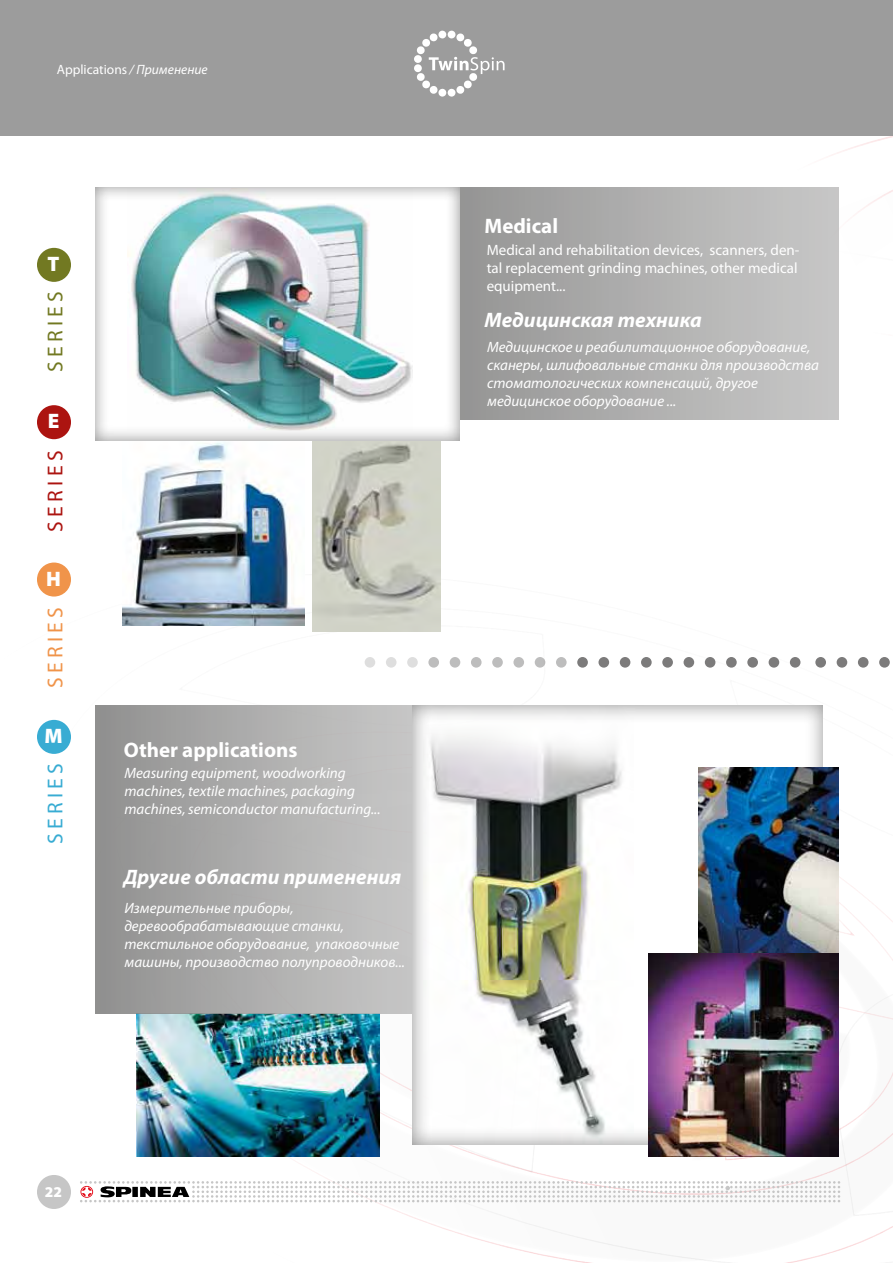
<style>
.page{position:relative;width:893px;height:1263px;background:#fff}
.page>*{position:absolute;margin:0;border:0;box-sizing:border-box;transform-origin:0 0}
.t1{font:21.6px "Myriad Pro";letter-spacing:.2em;color:#727922}
.t2{font:21.6px "Myriad Pro";letter-spacing:.2em;color:#ac1410}
.t3{font:21.6px "Myriad Pro";letter-spacing:.2em;color:#f0944a}
.t4{font:21.6px "Myriad Pro";letter-spacing:.2em;color:#38acd3}
.t5{font:italic 700 21px "Myriad Pro";color:#fff}
.t6{font:700 21px "Myriad Pro";color:#fff}
.t7{font:900 21px "Myriad Pro";color:#fff}
.t8{font:italic 15px/18px "Myriad Pro";color:#fff}
.t9{font:15px/18px "Myriad Pro";color:#fff}
.t10{font:900 15px "Myriad Pro";color:#fff}
.t11{font:13.5px "Myriad Pro";color:#fff}
.s1{font-style:italic}
</style>
<div class="page">
<svg style="left:85px;top:877px;width:808px;height:386px"></svg>
<img style="left:137px;top:1013px;width:242px;height:144px">
<img style="left:313px;top:442px;width:127px;height:189px">
<img style="left:122px;top:442px;width:182px;height:183px">
<div style="left:37px;top:1175px;width:34px;height:34px;background:#c6c6c6;border-radius:50%"></div>
<svg style="left:80px;top:1181px;width:760px;height:21px"></svg>
<div style="left:0;top:0;width:893px;height:136px;background:#9c9c9c"></div>
<div style="left:414px;top:55px;width:8px;height:8px;background:#fff;border-radius:50%"></div>
<svg style="left:438px;top:88px;width:9px;height:9px"></svg>
<svg style="left:447px;top:88px;width:9px;height:9px"></svg>
<svg style="left:416px;top:33px;width:89px;height:61px"></svg>
<svg style="left:447px;top:31px;width:9px;height:8px"></svg>
<div style="left:438px;top:31px;width:9px;height:8px;background:#fff;border-radius:50%"></div>
<div style="left:95px;top:706px;width:321px;height:307px;background:linear-gradient(to right,#919190,#c9c9c8)"></div>
<div style="left:428px;top:188px;width:411px;height:231px;background:linear-gradient(to right,#929191,#c9c9c8)"></div>
<div style="left:412px;top:704px;width:413px;height:441px;background:#000;opacity:.45"></div>
<div style="left:365px;top:657px;width:10px;height:11px;background:#dedede;border-radius:50%"></div>
<div style="left:386px;top:657px;width:10px;height:11px;background:#dedede;border-radius:50%"></div>
<div style="left:407px;top:657px;width:11px;height:11px;background:#dedede;border-radius:50%"></div>
<div style="left:428px;top:657px;width:11px;height:11px;background:#bdbdbd;border-radius:50%"></div>
<div style="left:450px;top:657px;width:10px;height:11px;background:#bdbdbd;border-radius:50%"></div>
<div style="left:471px;top:657px;width:11px;height:11px;background:#bdbdbd;border-radius:50%"></div>
<div style="left:492px;top:657px;width:11px;height:11px;background:#bdbdbd;border-radius:50%"></div>
<div style="left:513px;top:657px;width:11px;height:11px;background:#bdbdbd;border-radius:50%"></div>
<div style="left:535px;top:657px;width:10px;height:11px;background:#bdbdbd;border-radius:50%"></div>
<div style="left:556px;top:657px;width:11px;height:11px;background:#bdbdbd;border-radius:50%"></div>
<div style="left:577px;top:657px;width:11px;height:11px;background:#7c7b7b;border-radius:50%"></div>
<div style="left:598px;top:657px;width:11px;height:11px;background:#7c7b7b;border-radius:50%"></div>
<div style="left:620px;top:657px;width:10px;height:11px;background:#7c7b7b;border-radius:50%"></div>
<div style="left:641px;top:657px;width:11px;height:11px;background:#7c7b7b;border-radius:50%"></div>
<div style="left:662px;top:657px;width:11px;height:11px;background:#7c7b7b;border-radius:50%"></div>
<div style="left:684px;top:657px;width:10px;height:11px;background:#7c7b7b;border-radius:50%"></div>
<div style="left:705px;top:657px;width:10px;height:11px;background:#7c7b7b;border-radius:50%"></div>
<div style="left:726px;top:657px;width:11px;height:11px;background:#7c7b7b;border-radius:50%"></div>
<div style="left:747px;top:657px;width:11px;height:11px;background:#7c7b7b;border-radius:50%"></div>
<div style="left:769px;top:657px;width:10px;height:11px;background:#7c7b7b;border-radius:50%"></div>
<div style="left:790px;top:657px;width:10px;height:11px;background:#7c7b7b;border-radius:50%"></div>
<div style="left:815px;top:657px;width:11px;height:11px;background:#7c7b7b;border-radius:50%"></div>
<div style="left:837px;top:657px;width:10px;height:11px;background:#7c7b7b;border-radius:50%"></div>
<div style="left:858px;top:657px;width:10px;height:11px;background:#7c7b7b;border-radius:50%"></div>
<div style="left:879px;top:657px;width:11px;height:11px;background:#7c7b7b;border-radius:50%"></div>
<div style="left:94px;top:187px;width:366px;height:255px;background:#000;opacity:.45"></div>
<img style="left:698px;top:767px;width:141px;height:187px">
<img style="left:649px;top:954px;width:190px;height:202px">
<div style="left:37px;top:248px;width:34px;height:34px;background:#727922;border-radius:50%"></div>
<div style="left:37px;top:405px;width:34px;height:34px;background:#ac1410;border-radius:50%"></div>
<div style="left:37px;top:562px;width:34px;height:34px;background:#f0944a;border-radius:50%"></div>
<div style="left:37px;top:720px;width:34px;height:34px;background:#38acd3;border-radius:50%"></div>
<p class="t11" style="left:57px;top:61px;width:152px">Applications <span class="s1">/ Примeнeние</span></p>
<h2 class="t7" style="left:48px;top:252px;width:13px">T</h2>
<h1 class="t1" style="left:42px;top:372px;width:82px;rotate:-90deg">SERIES</h1>
<h2 class="t7" style="left:48px;top:409px;width:13px">E</h2>
<h1 class="t2" style="left:42px;top:532px;width:82px;rotate:-90deg">SERIES</h1>
<h2 class="t7" style="left:46px;top:567px;width:16px">H</h2>
<h1 class="t3" style="left:42px;top:688px;width:82px;rotate:-90deg">SERIES</h1>
<h2 class="t7" style="left:44px;top:724px;width:20px">M</h2>
<h1 class="t4" style="left:42px;top:844px;width:82px;rotate:-90deg">SERIES</h1>
<h2 class="t6" style="left:124px;top:736px;width:175px">Other applications</h2>
<p class="t8" style="left:124px;top:764px;width:258px">Measuring equipment, woodworking machines, textile machines, packaging machines, semiconductor manufacturing...</p>
<h2 class="t5" style="left:124px;top:863px;width:279px">Другие области применения</h2>
<p class="t8" style="left:124px;top:899px;width:282px">Измерительные приборы, деревообрабатывающие станки, текстильное оборудование, упаковочные машины, производство полупроводников...</p>
<h2 class="t6" style="left:485px;top:212px;width:75px">Medical</h2>
<p class="t9" style="left:487px;top:240px;width:314px">Medical and rehabilitation devices, scanners, den&shy;tal replacement grinding machines, other medical equipment...</p>
<h2 class="t5" style="left:485px;top:306px;width:219px">Медицинская техника</h2>
<p class="t8" style="left:487px;top:338px;width:333px">Медицинское и реабилитационное оборудование, сканеры, шлифовальные станки для производства стоматологических компенсаций, другое медицинское оборудование ...</p>
<p class="t10" style="left:45px;top:1183px;width:19px">22</p>
</div>
